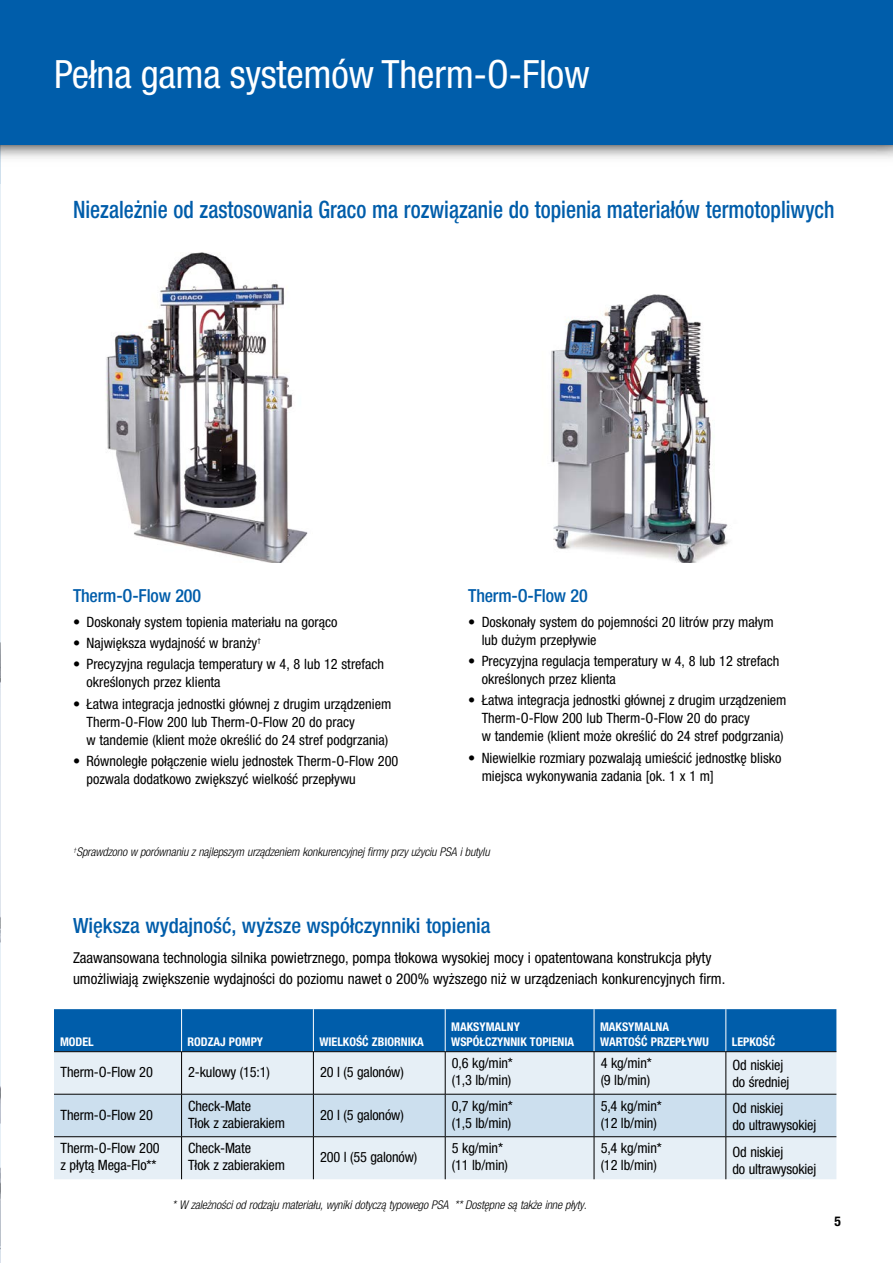
<style>
.page{position:relative;width:893px;height:1263px;background:#fff}
.page>*{position:absolute;margin:0;border:0;box-sizing:border-box;transform-origin:0 0}
.t1{font:condensed 39px "Helvetica Neue LTCE";letter-spacing:-.005em;color:#fff}
.t2{font:500 condensed 24px "Helvetica Neue LTCE";color:#005daa;scale:.9 1}
.t3{font:500 condensed 21px "Helvetica Neue LTCE";color:#005daa}
.t4{font:500 condensed 18px "Helvetica Neue LTCE";letter-spacing:-.01em;color:#005daa}
.t5{font:condensed 15px/21px "Helvetica Neue LTCE";color:#000}
.t6{font:condensed 14.25px/17.1px "Helvetica Neue LTCE";color:#000}
.t7{font:700 condensed 13.5px "Helvetica Neue LT Std";color:#000}
.t8{font:italic 300 condensed 12px "Helvetica Neue LTCE";letter-spacing:-.01em;color:#000}
.t9{font:700 condensed 12px/14.4px "Helvetica Neue LTCE";color:#fff}
</style>
<div class="page">
<hr style="left:0;top:116px;width:1px;height:1147px;background:#e6eff6">
<img style="left:0;top:642px;width:1px;height:621px">
<img style="left:105px;top:253px;width:203px;height:310px">
<img style="left:551px;top:294px;width:179px;height:269px">
<div style="left:0;top:0;width:893px;height:145px;background:#005daa"></div>
<div style="left:54px;top:1009px;width:782px;height:42px;background:#005daa"></div>
<div style="left:54px;top:1052px;width:782px;height:127px;background:#e6eff6"></div>
<div style="left:54px;top:1095px;width:782px;height:41px;background:#ccdfee"></div>
<hr style="left:181px;top:1009px;width:1px;height:42px;background:#fff">
<hr style="left:313px;top:1009px;width:1px;height:42px;background:#fff">
<hr style="left:445px;top:1009px;width:1px;height:42px;background:#fff">
<hr style="left:594px;top:1009px;width:1px;height:42px;background:#fff">
<hr style="left:726px;top:1009px;width:1px;height:42px;background:#fff">
<hr style="left:54px;top:1051px;width:128px;height:1px;background:#000">
<hr style="left:182px;top:1051px;width:131px;height:1px;background:#000">
<hr style="left:181px;top:1052px;width:1px;height:42px;background:#000">
<hr style="left:313px;top:1051px;width:132px;height:1px;background:#000">
<hr style="left:313px;top:1052px;width:1px;height:42px;background:#000">
<hr style="left:445px;top:1051px;width:149px;height:1px;background:#000">
<hr style="left:445px;top:1052px;width:1px;height:42px;background:#000">
<hr style="left:594px;top:1051px;width:132px;height:1px;background:#000">
<hr style="left:594px;top:1052px;width:1px;height:42px;background:#000">
<hr style="left:726px;top:1051px;width:110px;height:1px;background:#000">
<hr style="left:726px;top:1052px;width:1px;height:42px;background:#000">
<hr style="left:54px;top:1094px;width:128px;height:1px;background:#000">
<hr style="left:182px;top:1094px;width:131px;height:1px;background:#000">
<hr style="left:181px;top:1094px;width:1px;height:42px;background:#000">
<hr style="left:313px;top:1094px;width:132px;height:1px;background:#000">
<hr style="left:313px;top:1094px;width:1px;height:42px;background:#000">
<hr style="left:445px;top:1094px;width:149px;height:1px;background:#000">
<hr style="left:445px;top:1094px;width:1px;height:42px;background:#000">
<hr style="left:594px;top:1094px;width:132px;height:1px;background:#000">
<hr style="left:594px;top:1094px;width:1px;height:42px;background:#000">
<hr style="left:726px;top:1094px;width:110px;height:1px;background:#000">
<hr style="left:726px;top:1094px;width:1px;height:42px;background:#000">
<hr style="left:54px;top:1136px;width:128px;height:1px;background:#000">
<hr style="left:182px;top:1136px;width:131px;height:1px;background:#000">
<hr style="left:181px;top:1137px;width:1px;height:42px;background:#000">
<hr style="left:313px;top:1136px;width:132px;height:1px;background:#000">
<hr style="left:313px;top:1137px;width:1px;height:42px;background:#000">
<hr style="left:445px;top:1136px;width:149px;height:1px;background:#000">
<hr style="left:445px;top:1137px;width:1px;height:42px;background:#000">
<hr style="left:594px;top:1136px;width:132px;height:1px;background:#000">
<hr style="left:594px;top:1137px;width:1px;height:42px;background:#000">
<hr style="left:726px;top:1136px;width:110px;height:1px;background:#000">
<hr style="left:726px;top:1137px;width:1px;height:42px;background:#000">
<h1 class="t1" style="left:54px;top:52px;width:537px">Pełna gama systemów Therm-O-Flow</h1>
<h2 class="t2" style="left:73px;top:195px;width:848px">Niezależnie od zastosowania Graco ma rozwiązanie do topienia materiałów termotopliwych</h2>
<p class="t4" style="left:73px;top:585px;width:129px">Therm-O-Flow 200</p>
<p class="t6" style="left:73px;top:613px;width:266px">• Doskonały system topienia materiału na gorąco</p>
<p class="t6" style="left:73px;top:634px;width:189px">• Największa wydajność w branży<sup>†</sup></p>
<p class="t6" style="left:87px;top:655px;width:299px;line-height:18px;text-indent:-13px">• Precyzyjna regulacja temperatury w 4, 8 lub 12 strefach określonych przez klienta</p>
<p class="t6" style="left:87px;top:694px;width:306px;line-height:18px;text-indent:-13px">• Łatwa integracja jednostki głównej z drugim urządzeniem<br>Therm-O-Flow 200 lub Therm-O-Flow 20 do pracy<br>w tandemie (klient może określić do 24 stref podgrzania)</p>
<p class="t6" style="left:87px;top:752px;width:313px;line-height:18px;text-indent:-13px">• Równoległe połączenie wielu jednostek Therm-O-Flow 200 pozwala dodatkowo zwiększyć wielkość przepływu</p>
<p class="t4" style="left:468px;top:585px;width:121px">Therm-O-Flow 20</p>
<p class="t6" style="left:482px;top:613px;width:294px;line-height:18px;text-indent:-14px">• Doskonały system do pojemności 20 litrów przy małym lub dużym przepływie</p>
<p class="t6" style="left:482px;top:652px;width:299px;line-height:18px;text-indent:-13px">• Precyzyjna regulacja temperatury w 4, 8 lub 12 strefach określonych przez klienta</p>
<p class="t6" style="left:482px;top:691px;width:306px;line-height:18px;text-indent:-13px">• Łatwa integracja jednostki głównej z drugim urządzeniem<br>Therm-O-Flow 200 lub Therm-O-Flow 20 do pracy<br>w tandemie (klient może określić do 24 stref podgrzania)</p>
<p class="t6" style="left:482px;top:748px;width:301px;line-height:18px;text-indent:-13px">• Niewielkie rozmiary pozwalają umieścić jednostkę blisko miejsca wykonywania zadania [ok. 1 x 1 m]</p>
<p class="t8" style="left:74px;top:844px;width:418px"><sup>†</sup>Sprawdzono w porównaniu z najlepszym urządzeniem konkurencyjnej firmy przy użyciu PSA i butylu</p>
<h3 class="t3" style="left:73px;top:913px;width:419px">Większa wydajność, wyższe współczynniki topienia</h3>
<p class="t5" style="left:73px;top:947px;width:654px">Zaawansowana technologia silnika powietrznego, pompa tłokowa wysokiej mocy i opatentowana konstrukcja płyty umożliwiają zwiększenie wydajności do poziomu nawet o 200% wyższego niż w urządzeniach konkurencyjnych firm.</p>
<p class="t9" style="left:60px;top:1034px;width:35px">MODEL</p>
<p class="t9" style="left:188px;top:1034px;width:77px">RODZAJ POMPY</p>
<p class="t9" style="left:319px;top:1034px;width:106px">WIELKOŚĆ ZBIORNIKA</p>
<p class="t9" style="left:451px;top:1020px;width:124px">MAKSYMALNY<br>WSPÓŁCZYNNIK TOPIENIA</p>
<p class="t9" style="left:600px;top:1020px;width:110px">MAKSYMALNA<br>WARTOŚĆ PRZEPŁYWU</p>
<p class="t9" style="left:732px;top:1034px;width:45px">LEPKOŚĆ</p>
<p class="t6" style="left:61px;top:1063px;width:94px">Therm-O-Flow 20</p>
<p class="t6" style="left:188px;top:1063px;width:83px">2-kulowy (15:1)</p>
<p class="t6" style="left:320px;top:1063px;width:85px">20 l (5 galonów)</p>
<p class="t6" style="left:452px;top:1054px;width:63px">0,6 kg/min* (1,3 lb/min)</p>
<p class="t6" style="left:601px;top:1054px;width:53px">4 kg/min* (9 lb/min)</p>
<p class="t6" style="left:732px;top:1056px;width:58px">Od niskiej do średniej</p>
<p class="t6" style="left:61px;top:1106px;width:94px">Therm-O-Flow 20</p>
<p class="t6" style="left:188px;top:1097px;width:98px">Check-Mate<br>Tłok z zabierakiem</p>
<p class="t6" style="left:320px;top:1106px;width:85px">20 l (5 galonów)</p>
<p class="t6" style="left:452px;top:1097px;width:63px">0,7 kg/min* (1,5 lb/min)</p>
<p class="t6" style="left:601px;top:1097px;width:63px">5,4 kg/min* (12 lb/min)</p>
<p class="t6" style="left:732px;top:1099px;width:85px">Od niskiej<br>do ultrawysokiej</p>
<p class="t6" style="left:61px;top:1139px;width:100px">Therm-O-Flow 200 z płytą Mega-Flo**</p>
<p class="t6" style="left:188px;top:1139px;width:98px">Check-Mate<br>Tłok z zabierakiem</p>
<p class="t6" style="left:320px;top:1148px;width:99px">200 l (55 galonów)</p>
<p class="t6" style="left:452px;top:1139px;width:58px">5 kg/min* (11 lb/min)</p>
<p class="t6" style="left:601px;top:1139px;width:63px">5,4 kg/min* (12 lb/min)</p>
<p class="t6" style="left:732px;top:1143px;width:85px">Od niskiej<br>do ultrawysokiej</p>
<p class="t8" style="left:172px;top:1198px;width:416px">* W zależności od rodzaju materiału, wyniki dotyczą typowego PSA ** Dostępne są także inne płyty.</p>
<p class="t7" style="left:834px;top:1213px;width:8px">5</p>
</div>
